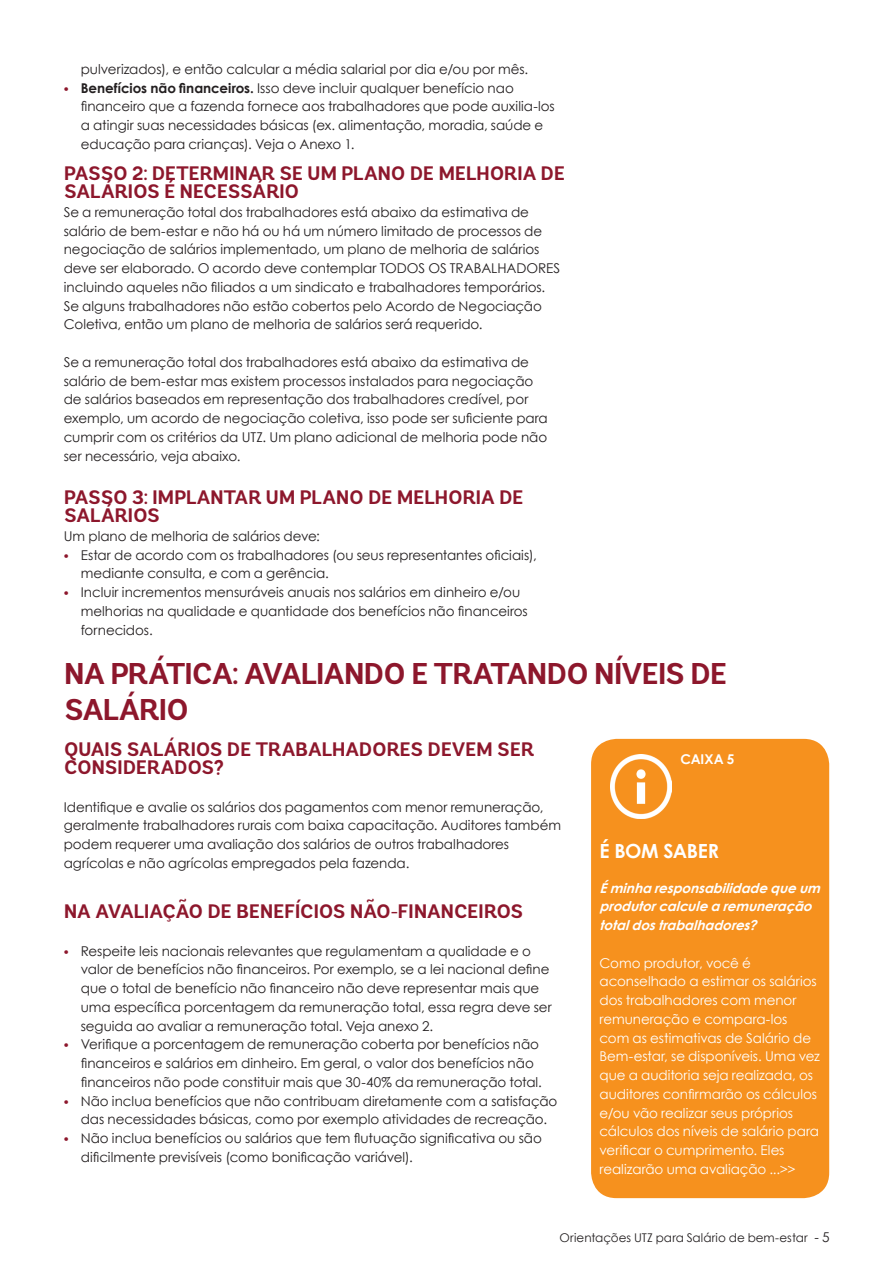
<style>
.page{position:relative;width:893px;height:1263px;background:#fff}
.page>*{position:absolute;margin:0;border:0;box-sizing:border-box;transform-origin:0 0}
.Header_1{font:700 30px/36px "Andes";letter-spacing:-.055em;color:#8d172c}
.Header_2{font:700 19.5px/18px "Andes";letter-spacing:-.03em;color:#8d172c}
.Note_text{font:700 19.5px "Century Gothic";letter-spacing:-.025em;color:#fff}
.t1{font:13.5px/18.8px "Century Gothic";letter-spacing:-.005em;color:#231f20}
.Note_text-2{font:13.5px/18.8px "Century Gothic";letter-spacing:-.005em;color:#fff}
.Note_text-3{font:italic 700 13.5px/18.8px "Century Gothic";color:#fff}
.Note_text-4{font:700 13.5px "Century Gothic";letter-spacing:-.005em;color:#fff}
.t2{font:12px "Century Gothic";color:#231f20}
.s1{font-family:"Andes";font-weight:800;color:#8d172c}
.s2{font-weight:700}
.s3{font-size:13.5px}
</style>
<div class="page">
<div style="left:591px;top:739px;width:238px;height:459px;background:#f6911e;border-radius:26px"></div>
<img style="left:610px;top:754px;width:61px;height:64px">
<p class="t1" style="left:81px;top:59px;width:449px">pulverizados), e então calcular a média salarial por dia e/ou por mês.</p>
<p class="t1" style="left:81px;top:78px;width:476px;text-indent:-17px"><span class="s1">•</span> <span class="s2">Benefícios não financeiros.</span> Isso deve incluir qualquer benefício nao financeiro que a fazenda fornece aos trabalhadores que pode auxilia-los a atingir suas necessidades básicas (ex. alimentação, moradia, saúde e educação para crianças). Veja o Anexo 1.</p>
<p class="Header_2" style="left:64px;top:165px;width:503px">PASSO 2: DETERMINAR SE UM PLANO DE MELHORIA DE<br>SALÁRIOS É NECESSÁRIO</p>
<p class="t1" style="left:64px;top:202px;width:498px">Se a remuneração total dos trabalhadores está abaixo da estimativa de salário de bem-estar e não há ou há um número limitado de processos de negociação de salários implementado, um plano de melhoria de salários deve ser elaborado. O acordo deve contemplar TODOS OS TRABALHADORES incluindo aqueles não filiados a um sindicato e trabalhadores temporários.<br>Se alguns trabalhadores não estão cobertos pelo Acordo de Negociação Coletiva, então um plano de melhoria de salários será requerido.</p>
<p class="t1" style="left:64px;top:352px;width:486px">Se a remuneração total dos trabalhadores está abaixo da estimativa de salário de bem-estar mas existem processos instalados para negociação de salários baseados em representação dos trabalhadores credível, por exemplo, um acordo de negociação coletiva, isso pode ser suficiente para cumprir com os critérios da UTZ. Um plano adicional de melhoria pode não ser necessário, veja abaixo.</p>
<p class="Header_2" style="left:64px;top:489px;width:461px">PASSO 3: IMPLANTAR UM PLANO DE MELHORIA DE<br>SALÁRIOS</p>
<p class="t1" style="left:64px;top:526px;width:258px">Um plano de melhoria de salários deve:</p>
<p class="t1" style="left:81px;top:545px;width:458px;text-indent:-17px"><span class="s1">•</span> Estar de acordo com os trabalhadores (ou seus representantes oficiais), mediante consulta, e com a gerência.</p>
<p class="t1" style="left:81px;top:583px;width:449px;text-indent:-17px"><span class="s1">•</span> Incluir incrementos mensuráveis anuais nos salários em dinheiro e/ou melhorias na qualidade e quantidade dos benefícios não financeiros fornecidos.</p>
<p class="Header_1" style="left:64px;top:656px;width:665px">NA PRÁTICA: AVALIANDO E TRATANDO NÍVEIS DE<br>SALÁRIO</p>
<p class="Header_2" style="left:64px;top:741px;width:472px">QUAIS SALÁRIOS DE TRABALHADORES DEVEM SER<br>CONSIDERADOS?</p>
<p class="t1" style="left:64px;top:797px;width:499px">Identifique e avalie os salários dos pagamentos com menor remuneração, geralmente trabalhadores rurais com baixa capacitação. Auditores também podem requerer uma avaliação dos salários de outros trabalhadores agrícolas e não agrícolas empregados pela fazenda.</p>
<p class="Header_2" style="left:64px;top:903px;width:461px">NA AVALIAÇÃO DE BENEFÍCIOS NÃO-FINANCEIROS</p>
<p class="t1" style="left:81px;top:941px;width:472px;text-indent:-17px"><span class="s1">•</span> Respeite leis nacionais relevantes que regulamentam a qualidade e o valor de benefícios não financeiros. Por exemplo, se a lei nacional define que o total de benefício não financeiro não deve representar mais que uma específica porcentagem da remuneração total, essa regra deve ser seguida ao avaliar a remuneração total. Veja anexo 2.</p>
<p class="t1" style="left:81px;top:1035px;width:463px;text-indent:-17px"><span class="s1">•</span> Verifique a porcentagem de remuneração coberta por benefícios não financeiros e salários em dinheiro. Em geral, o valor dos benefícios não financeiros não pode constituir mais que 30-40% da remuneração total.</p>
<p class="t1" style="left:64px;top:1091px;width:495px;text-align:center"><span class="s1">•</span> Não inclua benefícios que não contribuam diretamente com a satisfação das necessidades básicas, como por exemplo atividades de recreação.</p>
<p class="t1" style="left:81px;top:1129px;width:463px;text-indent:-17px"><span class="s1">•</span> Não inclua benefícios ou salários que tem flutuação significativa ou são dificilmente previsíveis (como bonificação variável).</p>
<p class="Note_text-4" style="left:680px;top:749px;width:56px">CAIXA 5</p>
<p class="Note_text" style="left:600px;top:836px;width:121px">É BOM SABER</p>
<p class="Note_text-3" style="left:600px;top:878px;width:227px">Éminharesponsabilidadequeum produtorcalculearemuneração totaldostrabalhadores?</p>
<p class="Note_text-2" style="left:600px;top:953px;width:222px">Como produtor, você é aconselhado a estimar os salários dos trabalhadores com menor remuneração e compara-los com as estimativas de Salário de<br>Bem-estar, se disponíveis. Uma vez que a auditoria seja realizada, os auditores confirmarão os cálculos e/ou vão realizar seus próprios cálculos dos níveis de salário para verificar o cumprimento. Eles realizarão uma avaliação ...&gt;&gt;</p>
<p class="t2" style="left:560px;top:1230px;width:271px">Orientações UTZ para Salário de bem-estar <span class="s3">- 5</span></p>
</div>
